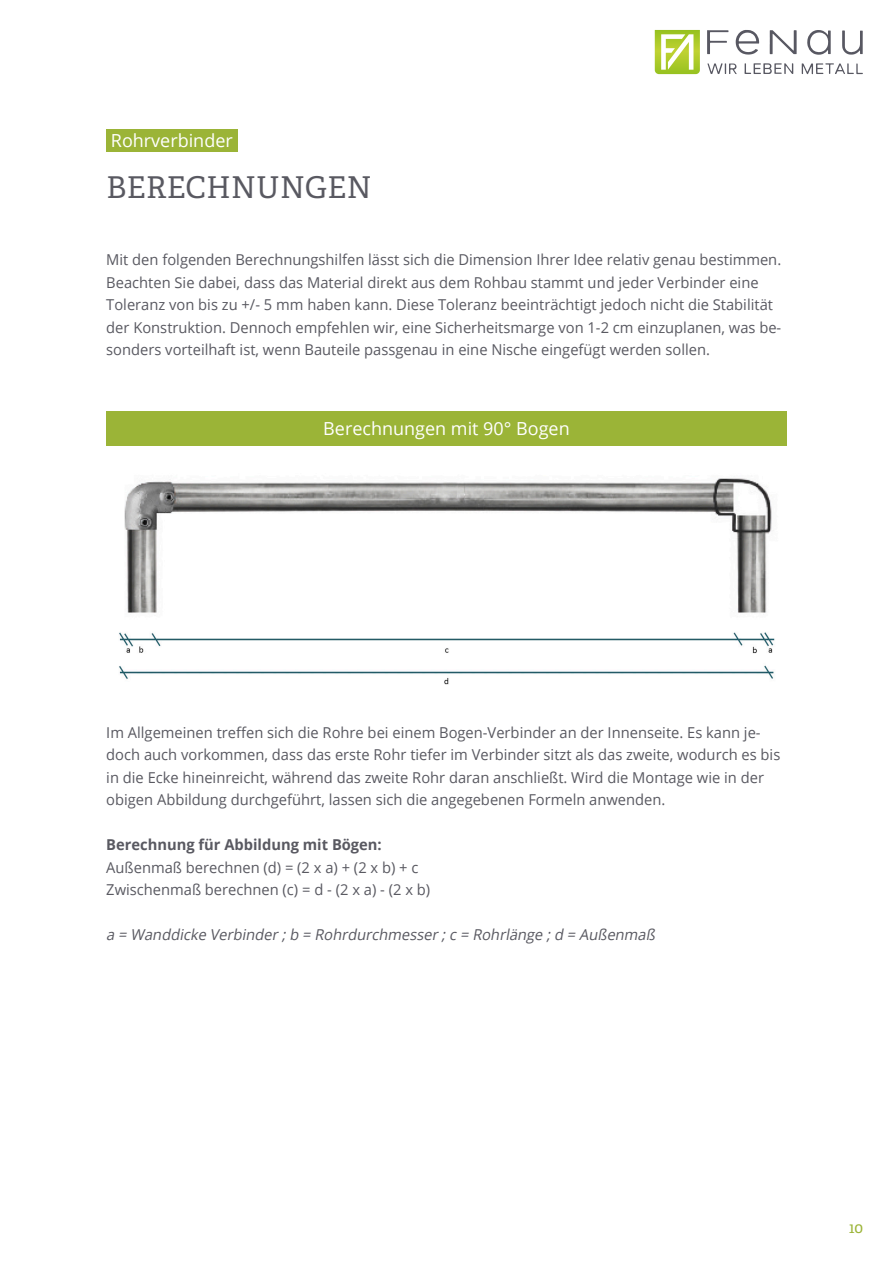
<style>
.page{position:relative;width:893px;height:1263px;background:#fff}
.page>*{position:absolute;margin:0;border:0;box-sizing:border-box;transform-origin:0 0}
.t1{font:30px "Adelle";letter-spacing:.01em;color:#595961}
.t2{font:18px "Open Sans";color:#fff}
.t3{font:15px/22.5px "Open Sans";color:#595961}
.t4{font:italic 15px "Open Sans";color:#595961}
.t5{font:700 15px "Open Sans";color:#595961}
.t6{font:15px "Adelle";color:#9bb437}
</style>
<div class="page">
<svg style="left:655px;top:30px;width:45px;height:44px"></svg>
<svg style="left:736px;top:30px;width:23px;height:25px"></svg>
<svg style="left:807px;top:30px;width:24px;height:25px"></svg>
<svg style="left:770px;top:30px;width:27px;height:24px"></svg>
<svg style="left:842px;top:30px;width:21px;height:25px"></svg>
<svg style="left:707px;top:30px;width:21px;height:24px"></svg>
<svg style="left:744px;top:63px;width:49px;height:11px"></svg>
<svg style="left:802px;top:63px;width:61px;height:11px"></svg>
<svg style="left:707px;top:63px;width:30px;height:11px"></svg>
<div style="left:106px;top:130px;width:132px;height:22px;background:#9bb437"></div>
<div style="left:106px;top:411px;width:681px;height:34px;background:#9bb437"></div>
<img style="left:119px;top:478px;width:656px;height:207px">
<p class="t2" style="left:111px;top:128px;width:123px">Rohrverbinder</p>
<h1 class="t1" style="left:107px;top:169px;width:266px">BERECHNUNGEN</h1>
<p class="t3" style="left:106px;top:248px;width:676px">Mit den folgenden Berechnungshilfen lässt sich die Dimension Ihrer Idee relativ genau bestimmen.<br>Beachten Sie dabei, dass das Material direkt aus dem Rohbau stammt und jeder Verbinder eine Toleranz von bis zu +/- 5 mm haben kann. Diese Toleranz beeinträchtigt jedoch nicht die Stabilität der Konstruktion. Dennoch empfehlen wir, eine Sicherheitsmarge von 1-2 cm einzuplanen, was be&shy;sonders vorteilhaft ist, wenn Bauteile passgenau in eine Nische eingefügt werden sollen.</p>
<p class="t2" style="left:323px;top:416px;width:248px">Berechnungen mit 90° Bogen</p>
<p class="t3" style="left:106px;top:720px;width:675px">Im Allgemeinen treffen sich die Rohre bei einem Bogen-Verbinder an der Innenseite. Es kann je&shy;doch auch vorkommen, dass das erste Rohr tiefer im Verbinder sitzt als das zweite, wodurch es bis in die Ecke hineinreicht, während das zweite Rohr daran anschließt. Wird die Montage wie in der obigen Abbildung durchgeführt, lassen sich die angegebenen Formeln anwenden.</p>
<p class="t5" style="left:106px;top:834px;width:277px">Berechnung für Abbildung mit Bögen:</p>
<p class="t3" style="left:106px;top:855px;width:325px">Außenmaß berechnen (d) = (2 x a) + (2 x b) + c<br>Zwischenmaß berechnen (c) = d - (2 x a) - (2 x b)</p>
<p class="t4" style="left:106px;top:924px;width:554px">a = Wanddicke Verbinder;b = Rohrdurchmesser;c = Rohrlänge ;d = Außenmaß</p>
<p class="t6" style="left:849px;top:1218px;width:16px">10</p>
</div>
